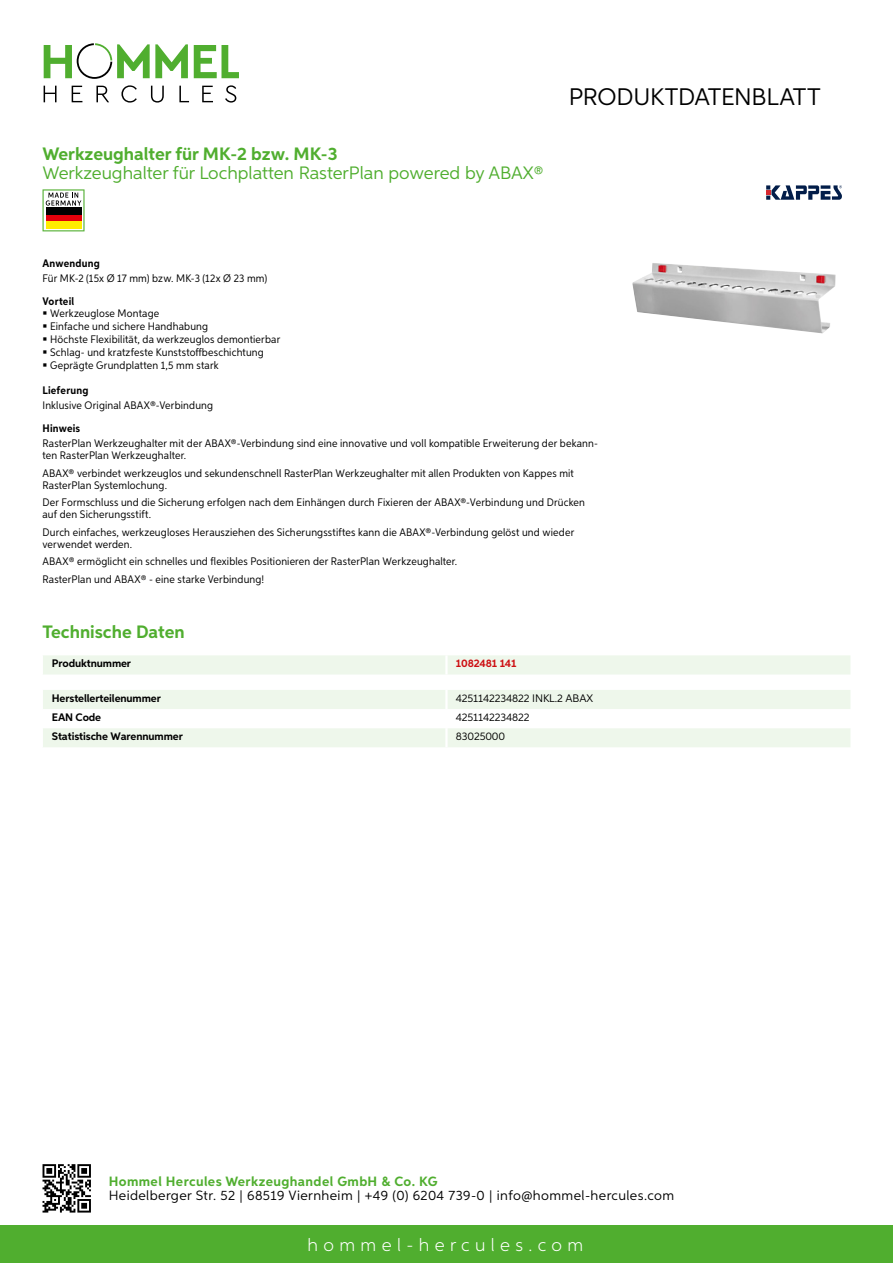
<style>
.page{position:relative;width:893px;height:1263px;background:#fff}
.page>*{position:absolute;margin:0;border:0;box-sizing:border-box;transform-origin:0 0}
.t1{font:24px "Aspira";letter-spacing:-.01em;color:#000}
.t2{font:18px "Aspira";color:#50ae2f}
.t3{font:700 18px "Aspira";color:#50ae2f}
.t4{font:300 18px "Aspira";letter-spacing:.3em;color:#fff}
.t5{font:13.5px "Aspira";letter-spacing:.03em;color:#000}
.t6{font:700 13.5px "Aspira";letter-spacing:.03em;color:#50ae2f}
.t7{font:10.95px/12.8px "Aspira Nar";letter-spacing:.015em;color:#000}
.t8{font:700 10.95px "Aspira";letter-spacing:-.01em;color:#000}
.t9{font:10.95px "Aspira";letter-spacing:-.01em;color:#000}
.t10{font:700 10.95px "Aspira Nar";letter-spacing:.02em;color:#000}
.t11{font:700 10.95px "Aspira";letter-spacing:-.01em;color:#cd1013}
</style>
<div class="page">
<div style="left:0;top:1226px;width:893px;height:37px;background:#50ae2f"></div>
<svg style="left:43px;top:1164px;width:48px;height:48px"></svg>
<svg style="left:194px;top:45px;width:45px;height:33px"></svg>
<svg style="left:44px;top:43px;width:144px;height:36px"></svg>
<svg style="left:44px;top:86px;width:13px;height:16px"></svg>
<svg style="left:72px;top:86px;width:10px;height:16px"></svg>
<svg style="left:96px;top:86px;width:13px;height:16px"></svg>
<svg style="left:121px;top:85px;width:16px;height:18px"></svg>
<svg style="left:151px;top:86px;width:13px;height:17px"></svg>
<svg style="left:179px;top:86px;width:10px;height:16px"></svg>
<svg style="left:202px;top:86px;width:11px;height:16px"></svg>
<svg style="left:225px;top:85px;width:11px;height:18px"></svg>
<div style="left:43px;top:655px;width:807px;height:19px;background:#eef7eb"></div>
<hr style="left:445px;top:655px;width:3px;height:19px;background:#fff">
<svg style="left:43px;top:690px;width:807px;height:57px"></svg>
<hr style="left:445px;top:728px;width:3px;height:19px;background:#fff">
<svg style="left:43px;top:189px;width:42px;height:42px"></svg>
<div style="left:46px;top:214px;width:35px;height:7px;background:#e3000b"></div>
<div style="left:46px;top:208px;width:35px;height:7px;background:#000"></div>
<div style="left:46px;top:221px;width:35px;height:7px;background:#ffed00"></div>
<img style="left:632px;top:263px;width:204px;height:70px">
<svg style="left:766px;top:185px;width:76px;height:15px"></svg>
<h2 class="t3" style="left:43px;top:142px;width:297px">Werkzeughalter für MK-2 bzw. MK-3</h2>
<h2 class="t2" style="left:43px;top:162px;width:459px">Werkzeughalter für Lochplatten RasterPlan powered by ABA</h2>
<h2 class="t2" style="left:523px;top:162px;width:22px">X®</h2>
<h1 class="t1" style="left:569px;top:82px;width:253px">Produktdatenblatt</h1>
<p class="t10" style="left:43px;top:257px;width:59px">Anwendung</p>
<p class="t7" style="left:43px;top:272px;width:226px">Für MK-2 (15x Ø 17 mm) bzw. MK-3 (12x Ø 23 mm)</p>
<p class="t10" style="left:43px;top:294px;width:33px">Vorteil</p>
<p class="t7" style="left:50px;top:307px;width:232px">Werkzeuglose Montage<br>Einfache und sichere Handhabung<br>Höchste Flexibilität, da werkzeuglos demontierbar Schlag- und kratzfeste Kunststoffbeschichtung Geprägte Grundplatten 1,5 mm stark</p>
<p class="t10" style="left:43px;top:383px;width:47px">Lieferung</p>
<p class="t7" style="left:43px;top:399px;width:172px">Inklusive Original ABAX®-Verbindung</p>
<p class="t10" style="left:43px;top:421px;width:39px">Hinweis</p>
<p class="t7" style="left:43px;top:437px;width:557px;line-height:12px">RasterPlan Werkzeughalter mit der ABAX®-Verbindung sind eine innovative und voll kompatible Erweiterung der bekann&shy;ten RasterPlan Werkzeughalter.</p>
<p class="t7" style="left:43px;top:467px;width:533px;line-height:12px">ABAX® verbindet werkzeuglos und sekundenschnell RasterPlan Werkzeughalter mit allen Produkten von Kappes mit<br>RasterPlan Systemlochung.</p>
<p class="t7" style="left:43px;top:496px;width:544px;line-height:12px">Der Formschluss und die Sicherung erfolgen nach dem Einhängen durch Fixieren der ABAX®-Verbindung und Drücken auf den Sicherungsstift.</p>
<p class="t7" style="left:43px;top:526px;width:533px;line-height:12px">Durch einfaches, werkzeugloses Herausziehen des Sicherungsstiftes kann die ABAX®-Verbindung gelöst und wieder verwendet werden.</p>
<p class="t7" style="left:43px;top:552px;width:416px;line-height:17.5px">ABAX® ermöglicht ein schnelles und flexibles Positionieren der RasterPlan Werkzeughalter.<br>RasterPlan und ABAX® - eine starke Verbindung!</p>
<h2 class="t3" style="left:43px;top:621px;width:144px">Technische Daten</h2>
<p class="t8" style="left:52px;top:657px;width:81px">Produktnummer</p>
<p class="t11" style="left:456px;top:657px;width:62px">1082481 141</p>
<p class="t8" style="left:52px;top:691px;width:111px">Herstellerteilenummer</p>
<p class="t9" style="left:456px;top:691px;width:118px">4251142234822 INKL.2 ABA</p>
<p class="t9" style="left:586px;top:691px;width:8px">X</p>
<p class="t8" style="left:52px;top:710px;width:51px">EAN Code</p>
<p class="t9" style="left:456px;top:710px;width:75px">4251142234822</p>
<p class="t8" style="left:52px;top:730px;width:132px">Statistische Warennummer</p>
<p class="t9" style="left:456px;top:730px;width:51px">83025000</p>
<p class="t6" style="left:109px;top:1172px;width:330px">Hommel Hercules Werkzeughandel GmbH &amp; Co. KG</p>
<p class="t5" style="left:109px;top:1187px;width:567px">Heidelberger Str. 52 | 68519 Viernheim | +49 (0) 6204 739-0 | info@hommel-hercules.com</p>
<h2 class="t4" style="left:307px;top:1234px;width:277px">hommel-hercules.com</h2>
</div>
